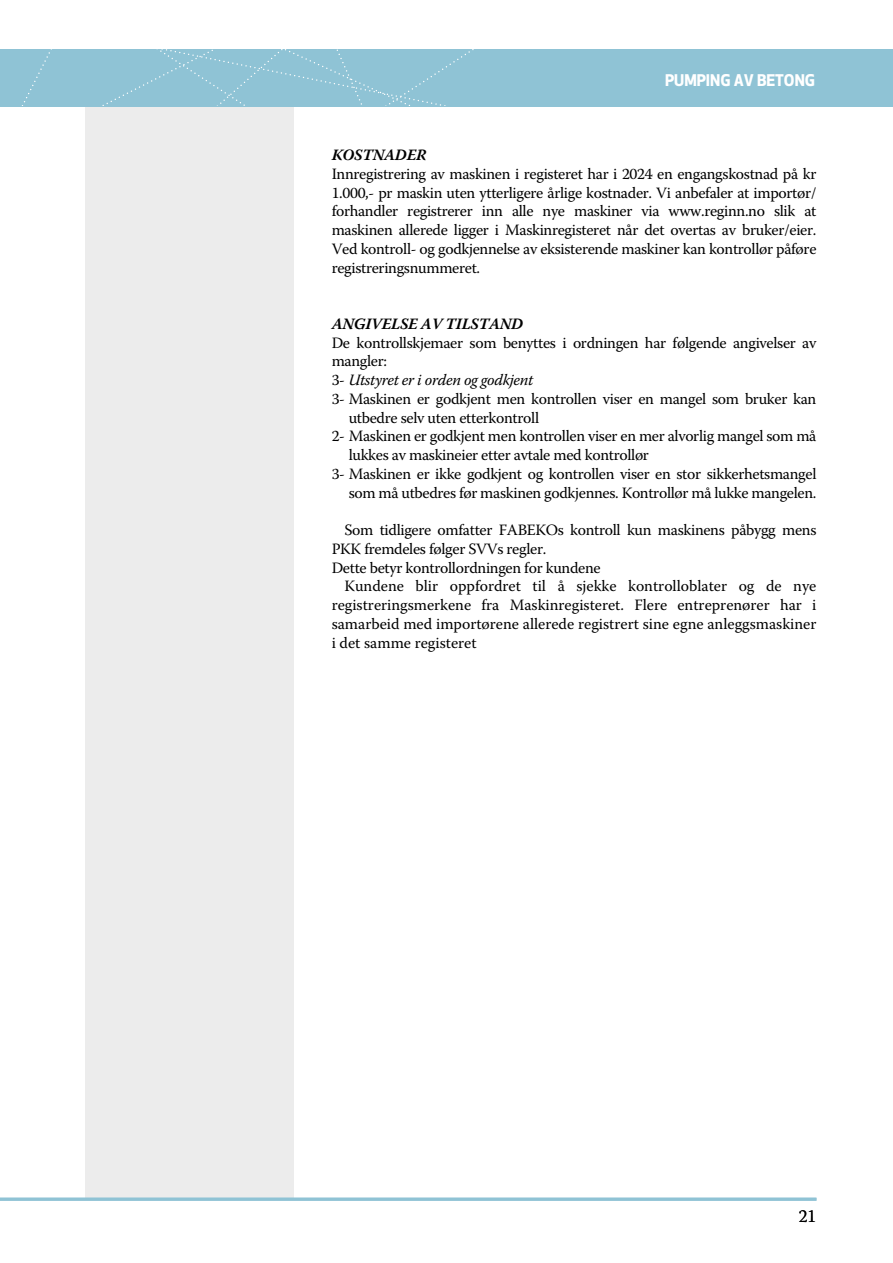
<style>
.page{position:relative;width:893px;height:1263px;background:#fff}
.page>*{position:absolute;margin:0;border:0;box-sizing:border-box;transform-origin:0 0}
.t1{font:300 18px "Warnock Pro";color:#000}
.Brødtekst{font:15.75px/18.8px "Warnock Pro";letter-spacing:-.02em;color:#000}
.Brødtekst_innrykk{font:15.75px/18.8px "Warnock Pro";letter-spacing:-.02em;color:#000}
.Brødtekst-2{font:italic 700 15.75px "Warnock Pro";letter-spacing:-.01em;color:#000}
.Brødtekst-3{font:italic 15.75px "Warnock Pro";letter-spacing:-.02em;color:#000}
.Brødtekst-4{font:700 15.75px "Apex New";color:#fff}
.s1{font-style:normal}
</style>
<div class="page">
<div style="left:85px;top:105px;width:208px;height:1094px;background:#ececec"></div>
<hr style="left:0;top:1198px;width:816px;height:3px;background:#8fc3d5">
<div style="left:0;top:49px;width:893px;height:58px;background:#8fc3d5"></div>
<svg style="left:21px;top:50px;width:449px;height:56px"></svg>
<p class="Brødtekst-4" style="left:665px;top:68px;width:151px">PUMPING AV BETONG</p>
<p class="Brødtekst-2" style="left:332px;top:145px;width:96px">KOSTNADER</p>
<p class="Brødtekst" style="left:332px;top:164px;width:486px;text-align:justify">Innregistrering av maskinen i registeret har i 2024 en engangskostnad på kr 1.000,- pr maskin uten ytterligere årlige kostnader. Vi anbefaler at importør/ forhandler registrerer inn alle nye maskiner via www.reginn.no slik at maskinen allerede ligger i Maskinregisteret når det overtas av bruker/eier.<br>Ved kontroll- og godkjennelse av eksisterende maskiner kan kontrollør påføre registreringsnummeret.</p>
<p class="Brødtekst-2" style="left:332px;top:314px;width:193px">ANGIVELSE AV TILSTAND</p>
<p class="Brødtekst" style="left:332px;top:333px;width:486px">De kontrollskjemaer som benyttes i ordningen har følgende angivelser av mangler:</p>
<p class="Brødtekst-3" style="left:332px;top:370px;width:203px"><span class="s1">3-</span> Utstyret er i orden og godkjent</p>
<p class="Brødtekst" style="left:349px;top:389px;width:469px;text-indent:-17px">3- Maskinen er godkjent men kontrollen viser en mangel som bruker kan utbedre selv uten etterkontroll</p>
<p class="Brødtekst" style="left:349px;top:426px;width:469px;text-indent:-17px">2- Maskinen er godkjent men kontrollen viser en mer alvorlig mangel som må lukkes av maskineier etter avtale med kontrollør</p>
<p class="Brødtekst" style="left:332px;top:464px;width:486px;text-align:right">3- Maskinen er ikke godkjent og kontrollen viser en stor sikkerhetsmangel som må utbedres før maskinen godkjennes. Kontrollør må lukke mangelen.</p>
<p class="Brødtekst_innrykk" style="left:332px;top:520px;width:486px;text-indent:13px">Som tidligere omfatter FABEKOs kontroll kun maskinens påbygg mens<br>PKK fremdeles følger SVVs regler.</p>
<p class="Brødtekst" style="left:332px;top:558px;width:270px">Dette betyr kontrollordningen for kundene</p>
<p class="Brødtekst_innrykk" style="left:332px;top:576px;width:486px;text-align:justify;text-indent:13px">Kundene blir oppfordret til å sjekke kontrolloblater og de nye registreringsmerkene fra Maskinregisteret. Flere entreprenører har i samarbeid med importørene allerede registrert sine egne anleggsmaskiner i det samme registeret</p>
<p class="t1" style="left:799px;top:1205px;width:19px">21</p>
</div>
